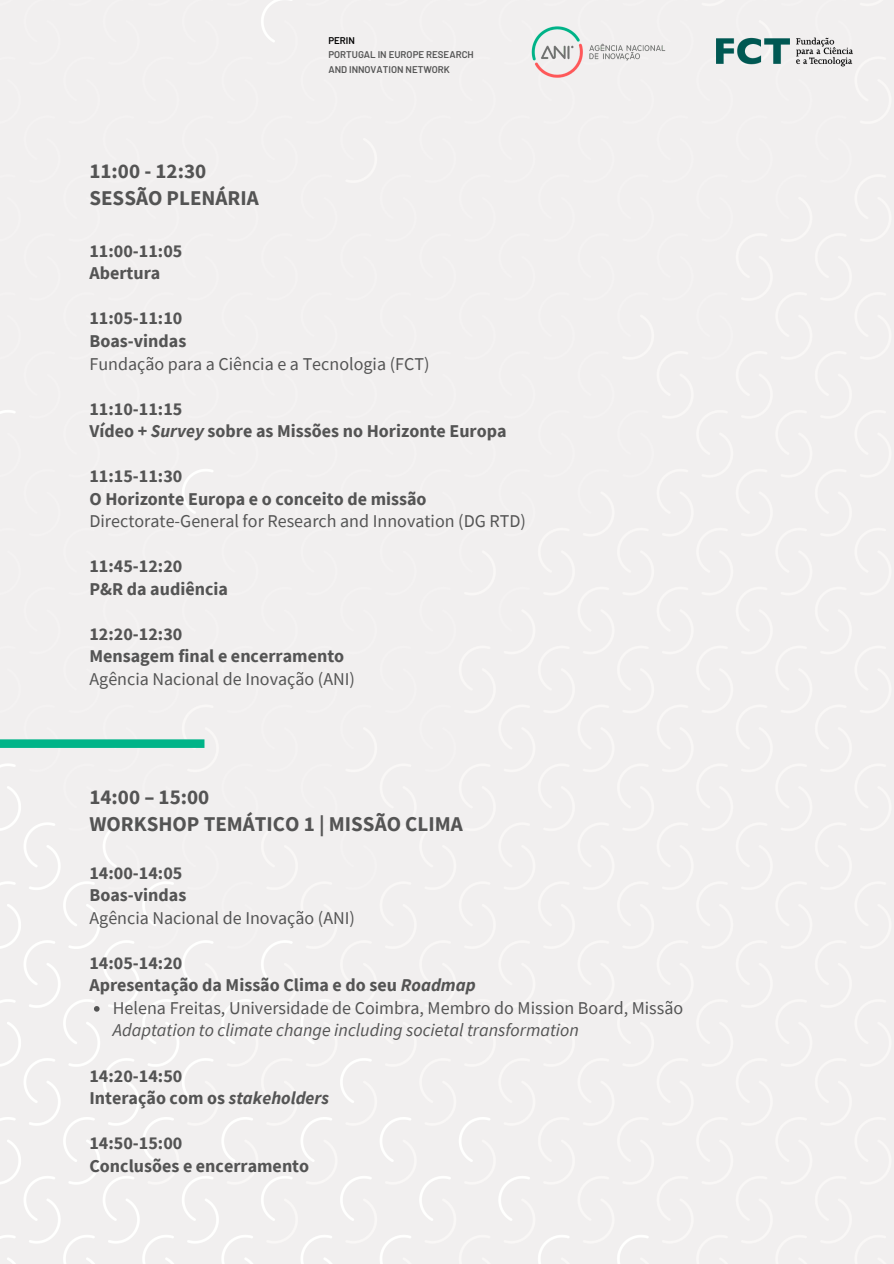
<style>
.page{position:relative;width:894px;height:1264px;background:#fff}
.page>*{position:absolute;margin:0;border:0;box-sizing:border-box;transform-origin:0 0}
.t1{font:700 21px/27px "Source Sans Pro";color:#545454}
.t2{font:700 18px/22.5px "Source Sans Pro";color:#545454}
.t3{font:18px "Source Sans Pro";color:#545454}
.t4{font:italic 18px "Source Sans Pro";color:#545454}
.t5{font:600 9.75px/14.5px "Barlow";color:#545454}
.t6{font:600 9.75px "Barlow";color:#000}
.s1{font-style:italic}
</style>
<div class="page">
<svg style="left:94px;top:1006px;width:5px;height:5px"></svg>
<img style="left:524px;top:14px;width:149px;height:76px">
<img style="left:683px;top:23px;width:201px;height:58px">
<svg style="left:0;top:739px;width:204px;height:9px;background:#0bb68c"></svg>
<p class="t6" style="left:328px;top:34px;width:28px">PERIN</p>
<p class="t5" style="left:328px;top:47px;width:147px">PORTUGAL IN EUROPE RESEARCH<br>AND INNOVATION NETWORK</p>
<p class="t1" style="left:89px;top:157px;width:171px">11:00 - 12:30<br>SESSÃO PLENÁRIA</p>
<p class="t2" style="left:89px;top:239px;width:94px">11:00-11:05<br>Abertura</p>
<p class="t2" style="left:89px;top:307px;width:98px">11:05-11:10<br>Boas-vindas</p>
<p class="t3" style="left:89px;top:352px;width:341px">Fundação para a Ciência e a Tecnologia (FCT)</p>
<p class="t2" style="left:89px;top:397px;width:418px">11:10-11:15<br>Vídeo + <span class="s1">Survey</span> sobre as Missões no Horizonte Europa</p>
<p class="t2" style="left:89px;top:464px;width:338px">11:15-11:30<br>O Horizonte Europa e o conceito de missão</p>
<p class="t3" style="left:89px;top:509px;width:438px">Directorate-General for Research and Innovation (DG RTD)</p>
<p class="t2" style="left:89px;top:554px;width:140px">11:45-12:20<br>P&amp;R da audiência</p>
<p class="t2" style="left:89px;top:622px;width:256px">12:20-12:30<br>Mensagem final e encerramento</p>
<p class="t3" style="left:89px;top:667px;width:267px">Agência Nacional de Inovação (ANI)</p>
<p class="t1" style="left:89px;top:783px;width:375px">14:00 – 15:00<br>WORKSHOP TEMÁTICO 1 | MISSÃO CLIMA</p>
<p class="t2" style="left:89px;top:861px;width:98px">14:00-14:05<br>Boas-vindas</p>
<p class="t3" style="left:89px;top:906px;width:267px">Agência Nacional de Inovação (ANI)</p>
<p class="t2" style="left:89px;top:951px;width:387px">14:05-14:20<br>Apresentação da Missão Clima e do seu <span class="s1">Roadmap</span></p>
<p class="t3" style="left:113px;top:996px;width:571px">Helena Freitas, Universidade de Coimbra, Membro do Mission Board, Missão</p>
<p class="t4" style="left:113px;top:1018px;width:467px">Adaptation to climate change including societal transformation</p>
<p class="t2" style="left:89px;top:1063px;width:241px">14:20-14:50<br>Interação com os <span class="s1">stakeholders</span></p>
<p class="t2" style="left:89px;top:1131px;width:221px">14:50-15:00<br>Conclusões e encerramento</p>
</div>
